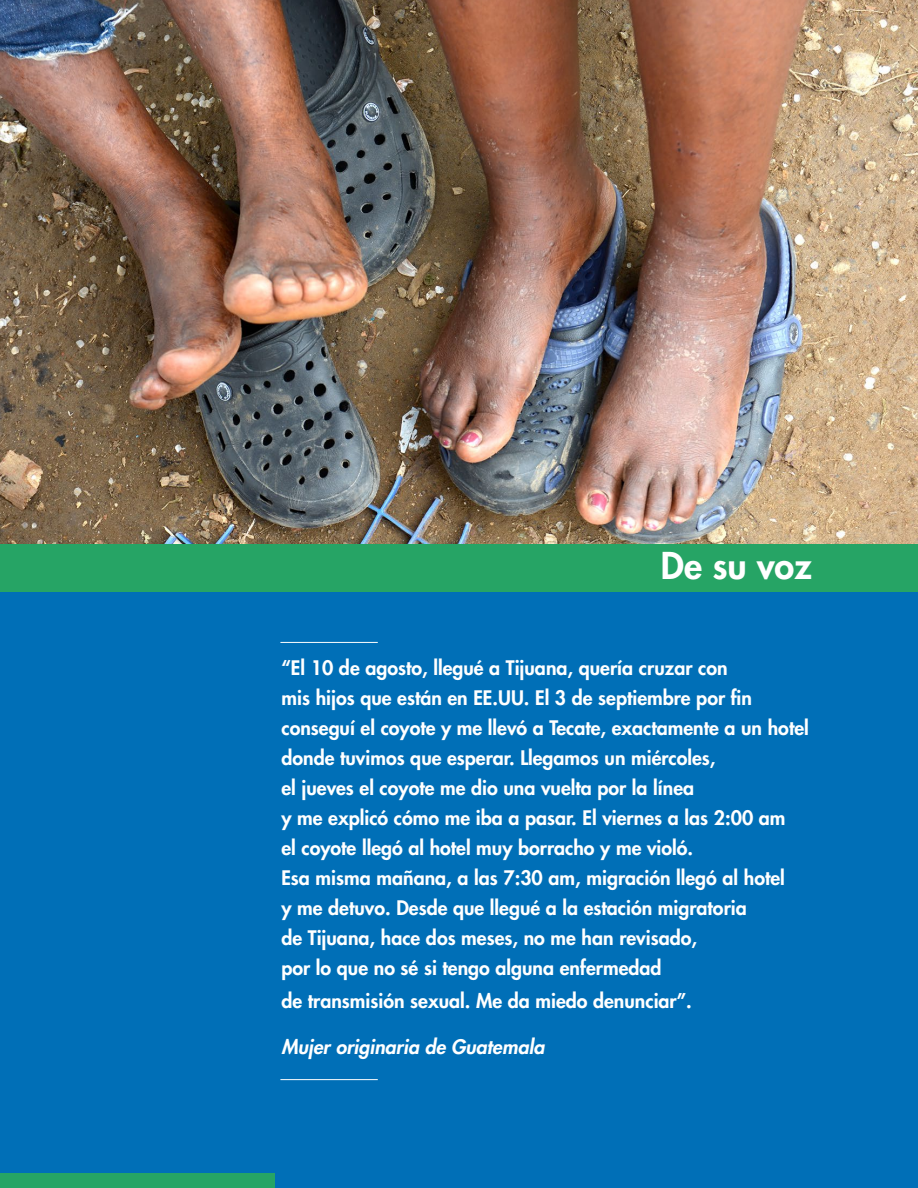
<style>
.page{position:relative;width:918px;height:1188px;background:#fff}
.page>*{position:absolute;margin:0;border:0;box-sizing:border-box;transform-origin:0 0}
.titulos{font:800 36px "Futura Std";color:#fff}
.resaltado{font:800 19.5px/30px "Futura Std";color:#fff}
.resaltado-2{font:italic 800 19.5px "Futura Std";color:#fff}
</style>
<div class="page">
<img style="left:0;top:0;width:918px;height:544px">
<div style="left:0;top:592px;width:918px;height:596px;background:#006fb7"></div>
<div style="left:0;top:544px;width:918px;height:48px;background:#26a465"></div>
<hr style="left:280px;top:642px;width:98px;height:1px;background:#fff">
<hr style="left:280px;top:1079px;width:98px;height:1px;background:#fff">
<div style="left:0;top:1173px;width:275px;height:15px;background:#26a465"></div>
<p class="titulos" style="left:661px;top:543px;width:152px">De su voz</p>
<p class="resaltado" style="left:281px;top:653px;width:448px">“El 10 de agosto, llegué a Tijuana, quería cruzar con</p>
<p class="resaltado" style="left:281px;top:683px;width:529px">mis hijos que están en EE.UU. El 3 de septiembre por fin conseguí el coyote y me llevó a Tecate, exactamente a un hotel donde tuvimos que esperar. Llegamos un miércoles,</p>
<p class="resaltado" style="left:281px;top:773px;width:414px">el jueves el coyote me dio una vuelta por la línea</p>
<p class="resaltado" style="left:281px;top:803px;width:506px">y me explicó cómo me iba a pasar. El viernes a las 2:00 am</p>
<p class="resaltado" style="left:281px;top:833px;width:413px">el coyote llegó al hotel muy borracho y me violó.</p>
<p class="resaltado" style="left:281px;top:863px;width:505px">Esa misma mañana, a las 7:30 am, migración llegó al hotel</p>
<p class="resaltado" style="left:281px;top:893px;width:467px">y me detuvo. Desde que llegué a la estación migratoria</p>
<p class="resaltado" style="left:281px;top:923px;width:417px">de Tijuana, hace dos meses, no me han revisado,</p>
<p class="resaltado" style="left:281px;top:953px;width:382px">por lo que no sé si tengo alguna enfermedad</p>
<p class="resaltado" style="left:281px;top:986px;width:412px">de transmisión sexual. Me da miedo denunciar”.</p>
<p class="resaltado-2" style="left:281px;top:1034px;width:264px">Mujer originaria de Guatemala</p>
</div>
